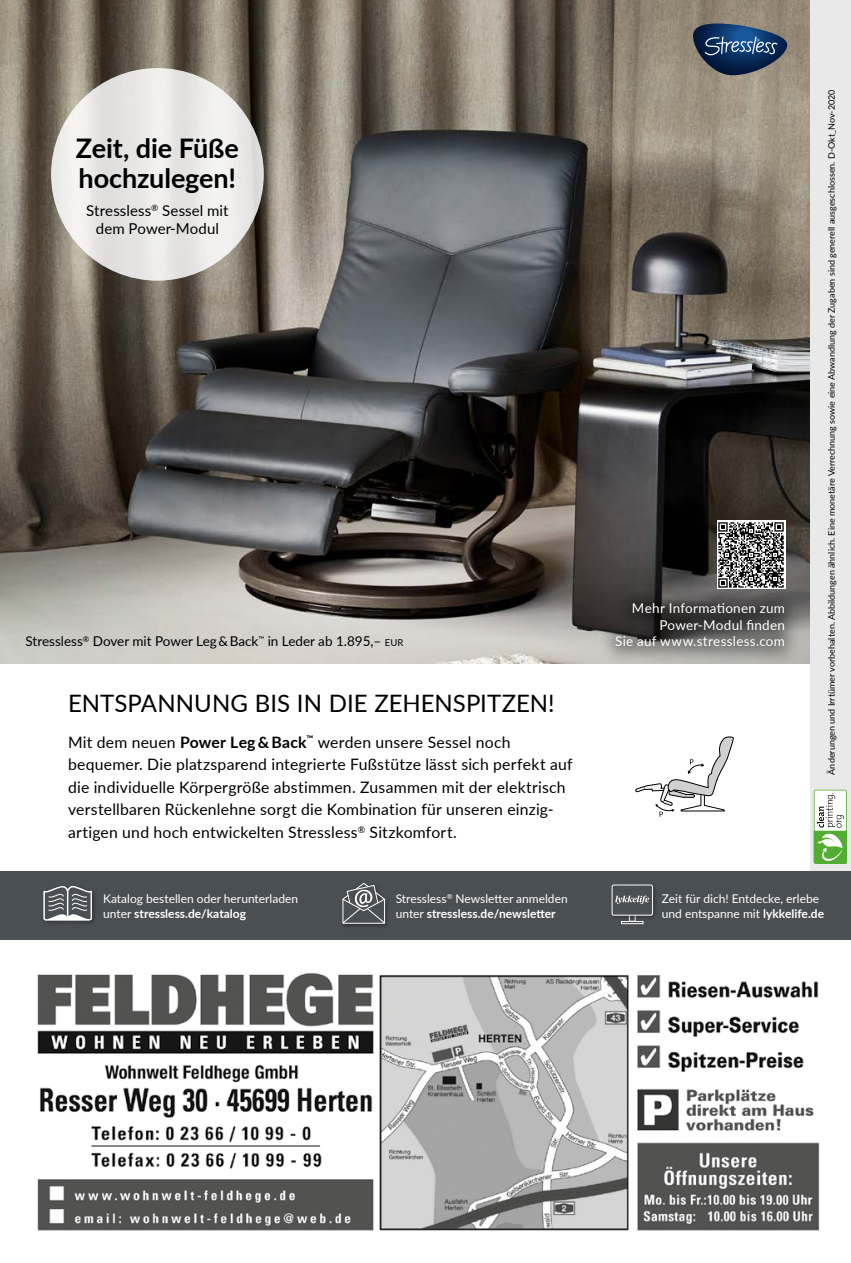
<style>
.page{position:relative;width:851px;height:1263px;background:#fff}
.page>*{position:absolute;margin:0;border:0;box-sizing:border-box;transform-origin:0 0}
.t1{font:700 27px/30px "Lato";letter-spacing:-.005em;color:#000}
.t2{font:24px "Lato";letter-spacing:.005em;color:#000}
.t3{font:15.75px/22.5px "Lato";letter-spacing:.015em;color:#000}
.t4{font:15px/18px "Lato";letter-spacing:.005em;color:#000;text-align:center}
.t5{font:13.5px/16.5px "Lato";letter-spacing:.02em;color:#fff;text-align:right}
.t6{font:13.5px "Lato";color:#000}
.t7{font:12px/15px "Lato";color:#fff}
.t8{font:9px "Lato";color:#000}
.s1{font-size:9.45px}
.s2{font-weight:700}
</style>
<div class="page">
<img style="left:0;top:0;width:810px;height:663px">
<div style="left:810px;top:0;width:40px;height:872px;background:#e9e9ea"></div>
<svg style="left:813px;top:790px;width:33px;height:74px;background:#b2d3a6"></svg>
<div style="left:0;top:872px;width:850px;height:68px;background:#4a4f54"></div>
<div style="left:340px;top:881px;width:50px;height:48px;background:#000;opacity:.35"></div>
<svg style="left:341px;top:882px;width:45px;height:42px"></svg>
<div style="left:41px;top:883px;width:56px;height:42px;background:#000;opacity:.35"></div>
<svg style="left:44px;top:885px;width:48px;height:35px"></svg>
<div style="left:608px;top:882px;width:50px;height:39px;background:#000;opacity:.35"></div>
<div style="left:612px;top:885px;width:40px;height:30px;background:#4a4f54;border-radius:2px"></div>
<div style="left:611px;top:884px;width:42px;height:32px;border:1px solid #fff;border-radius:2px"></div>
<svg style="left:615px;top:895px;width:34px;height:9px"></svg>
<div style="left:621px;top:921px;width:22px;height:3px;background:#4a4f54;border:1px solid #fff"></div>
<svg style="left:635px;top:736px;width:99px;height:81px"></svg>
<div style="left:716px;top:521px;width:68px;height:68px;background:#fff"></div>
<svg style="left:718px;top:522px;width:65px;height:64px"></svg>
<div style="left:51px;top:68px;width:213px;height:213px;background:#eae8e6;border-radius:50%"></div>
<div style="left:597px;top:586px;width:204px;height:79px;background:#000;opacity:.5"></div>
<svg style="left:693px;top:23px;width:94px;height:52px;background:#3e536f"></svg>
<img style="left:37px;top:973px;width:783px;height:258px">
<h1 class="t1" style="left:76px;top:132px;width:165px">Zeit, die Füße hochzulegen!</h1>
<p class="t4" style="left:86px;top:201px;width:144px">Stressless<sup>®</sup> Sessel mit dem Power-Modul</p>
<p class="t6" style="left:26px;top:632px;width:379px">Stressless<sup>®</sup> Dover mit Power Leg &amp; Back<sup>™</sup> in Leder ab 1.895,– <span class="s1">EUR</span></p>
<h2 class="t2" style="left:68px;top:686px;width:488px">ENTSPANNUNG BIS IN DIE ZEHENSPITZEN!</h2>
<p class="t3" style="left:68px;top:730px;width:506px">Mit dem neuen <span class="s2">Power Leg &amp; Back</span><sup>™</sup> werden unsere Sessel noch bequemer. Die platzsparend integrierte Fußstütze lässt sich perfekt auf die individuelle Körpergröße abstimmen. Zusammen mit der elektrisch verstellbaren Rückenlehne sorgt die Kombination für unseren einzig&shy;artigen und hoch entwickelten Stressless<sup>®</sup> Sitzkomfort.</p>
<p class="t5" style="left:615px;top:600px;width:171px">Mehr Informationen zum<br>Power-Modul finden<br>Sie auf www.stressless.com</p>
<p class="t8" style="left:825px;top:774px;width:687px;rotate:-90deg">Änderungen und Irrtümer vorbehalten. Abbildungen ähnlich. Eine monetäre Verrechnung sowie eine Abwandlung der Zugaben sind generell ausgeschlossen. D-Okt_Nov-2020</p>
<p class="t7" style="left:395px;top:890px;width:173px">Stressless<sup>®</sup> Newsletter anmelden unter <span class="s2">stressless.de/newsletter</span></p>
<p class="t7" style="left:103px;top:890px;width:196px">Katalog bestellen oder herunterladen unter <span class="s2">stressless.de/katalog</span></p>
<p class="t7" style="left:661px;top:890px;width:164px">Zeit für dich! Entdecke, erlebe und entspanne mit <span class="s2">lykkelife.de</span></p>
</div>
